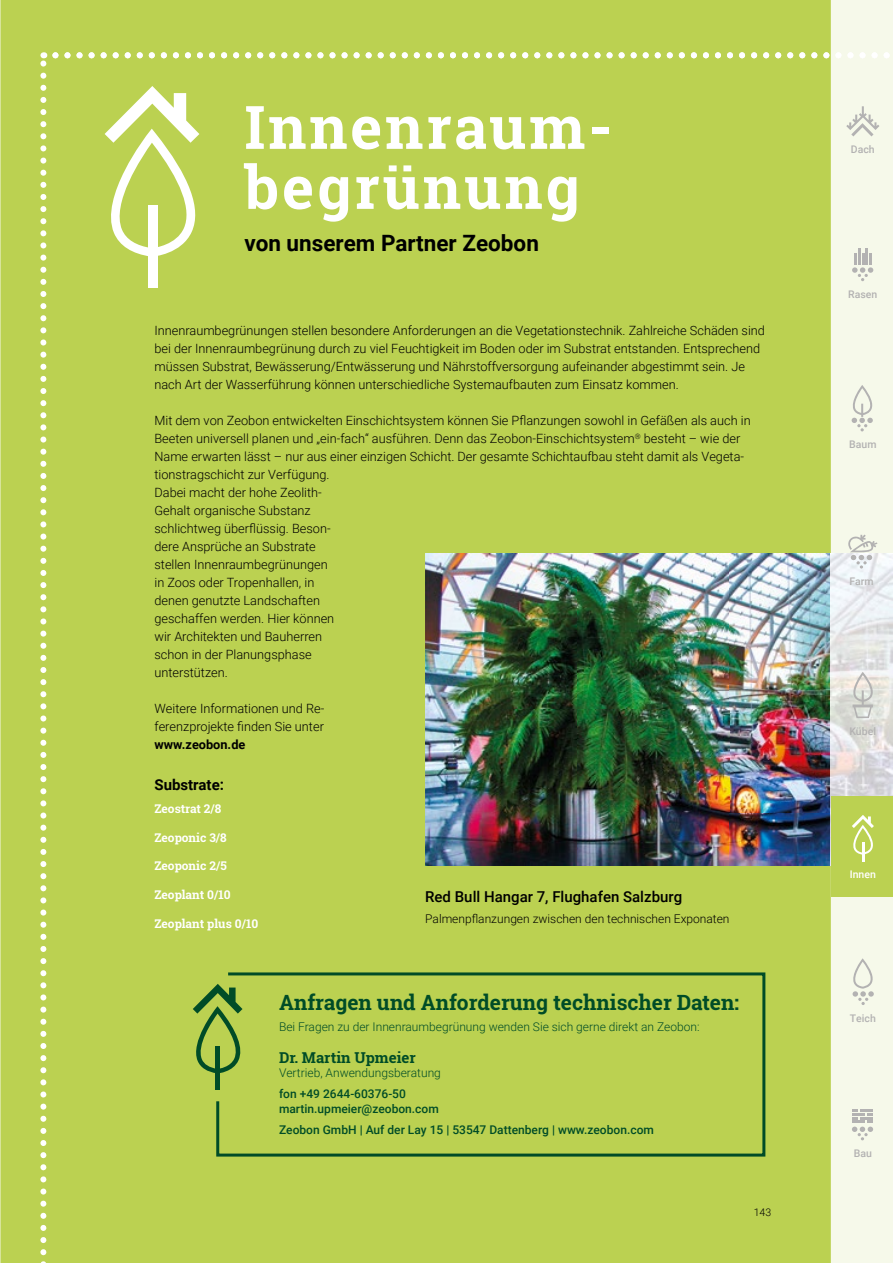
<style>
.page{position:relative;width:893px;height:1263px;background:#fff}
.page>*{position:absolute;margin:0;border:0;box-sizing:border-box;transform-origin:0 0}
.t1{font:700 60px/60px "Roboto Slab";letter-spacing:.05em;color:#fff}
.t2{font:700 22.5px "Roboto";color:#000}
.t3{font:700 21px "Roboto Slab";color:#004c27}
.t4{font:500 15px "Roboto";color:#000}
.t5{font:700 15px "Roboto Slab";color:#004c27}
.t6{font:700 15px "Roboto";color:#000}
.t7{font:300 12.75px/18px "Roboto";color:#000}
.t8{font:700 12.75px "Roboto";color:#000}
.t9{font:500 12px/14.4px "Roboto";color:#004c27}
.t10{font:300 12px "Roboto";color:#004c27}
.t11{font:700 12px "Roboto Slab";color:#fff}
.t12{font:300 12px "Roboto";color:#000}
.t13{font:500 10.5px "Roboto";color:#b3b2b2}
.t14{font:500 10.5px "Roboto";color:#fff}
.t15{font:300 10.5px "Roboto";color:#000}
</style>
<div class="page">
<div style="left:0;top:0;width:831px;height:1263px;background:#bbd151"></div>
<svg style="left:40px;top:52px;width:6px;height:1211px"></svg>
<div style="left:215px;top:971px;width:552px;height:187px;background:#bbd151"></div>
<img style="left:425px;top:554px;width:406px;height:311px">
<svg style="left:831px;top:0;width:62px;height:1263px;background:#f2f4e9"></svg>
<svg style="left:52px;top:52px;width:841px;height:6px"></svg>
<div style="left:831px;top:796px;width:62px;height:101px;background:#bbd151"></div>
<svg style="left:852px;top:248px;width:21px;height:33px"></svg>
<svg style="left:848px;top:534px;width:29px;height:35px"></svg>
<svg style="left:852px;top:815px;width:22px;height:47px"></svg>
<svg style="left:850px;top:958px;width:24px;height:47px"></svg>
<svg style="left:850px;top:672px;width:24px;height:46px"></svg>
<svg style="left:850px;top:385px;width:24px;height:46px"></svg>
<svg style="left:846px;top:106px;width:33px;height:30px"></svg>
<svg style="left:852px;top:1110px;width:21px;height:30px"></svg>
<div style="left:148px;top:205px;width:9px;height:83px;background:#fff"></div>
<svg style="left:99px;top:86px;width:103px;height:171px"></svg>
<hr style="left:216px;top:1046px;width:4px;height:43px;background:#004c27">
<svg style="left:190px;top:984px;width:54px;height:89px;background:#88ac45"></svg>
<h1 class="t1" style="left:244px;top:96px;width:369px">Innenraum&shy;begrünung</h1>
<h2 class="t2" style="left:244px;top:227px;width:296px">von unserem Partner Zeobon</h2>
<p class="t7" style="left:154px;top:321px;width:612px">Innenraumbegrünungen stellen besondere Anforderungen an die Vegetationstechnik. Zahlreiche Schäden sind bei der Innenraumbegrünung durch zu viel Feuchtigkeit im Boden oder im Substrat entstanden. Entsprechend müssen Substrat, Bewässerung/Entwässerung und Nährstoffversorgung aufeinander abgestimmt sein. Je nach Art der Wasserführung können unterschiedliche Systemaufbauten zum Einsatz kommen.</p>
<p class="t7" style="left:154px;top:411px;width:598px">Mit dem von Zeobon entwickelten Einschichtsystem können Sie Pflanzungen sowohl in Gefäßen als auch in Beeten universell planen und „ein-fach“ ausführen. Denn das Zeobon-Einschichtsystem<sup>®</sup> besteht – wie der Name erwarten lässt – nur aus einer einzigen Schicht. Der gesamte Schichtaufbau steht damit als Vegeta&shy;tionstragschicht zur Verfügung.<br>Dabei macht der hohe Zeolith-<br>Gehalt organische Substanz<br>schlichtweg überflüssig. Beson-<br>dere Ansprüche an Substrate<br>stellen Innenraumbegrünungen<br>in Zoos oder Tropenhallen, in<br>denen genutzte Landschaften<br>geschaffen werden. Hier können<br>wir Architekten und Bauherren<br>schon in der Planungsphase<br>unterstützen.</p>
<p class="t7" style="left:154px;top:699px;width:171px">Weitere Informationen und Re&shy;ferenzprojekte finden Sie unter</p>
<p class="t8" style="left:154px;top:735px;width:92px">www.zeobon.de</p>
<p class="t6" style="left:154px;top:774px;width:71px">Substrate:</p>
<p class="t11" style="left:154px;top:800px;width:68px">Zeostrat 2/8</p>
<p class="t11" style="left:154px;top:829px;width:74px">Zeoponic 3/8</p>
<p class="t11" style="left:154px;top:858px;width:74px">Zeoponic 2/5</p>
<p class="t11" style="left:154px;top:887px;width:78px">Zeoplant 0/10</p>
<p class="t11" style="left:154px;top:915px;width:105px">Zeoplant plus 0/10</p>
<p class="t4" style="left:425px;top:886px;width:258px">Red Bull Hangar 7, Flughafen Salzburg</p>
<p class="t12" style="left:425px;top:910px;width:306px">Palmenpflanzungen zwischen den technischen Exponaten</p>
<h3 class="t3" style="left:279px;top:987px;width:461px">Anfragen und Anforderung technischer Daten:</h3>
<p class="t10" style="left:279px;top:1018px;width:422px">Bei Fragen zu der Innenraumbegrünung wenden Sie sich gerne direkt an Zeobon:</p>
<p class="t5" style="left:279px;top:1047px;width:138px">Dr. Martin Upmeier</p>
<p class="t10" style="left:279px;top:1065px;width:163px">Vertrieb, Anwendungsberatung</p>
<p class="t9" style="left:279px;top:1086px;width:161px">fon +49 2644-60376-50 martin.upmeier@zeobon.com</p>
<p class="t9" style="left:279px;top:1122px;width:376px">Zeobon GmbH | Auf der Lay 15 | 53547 Dattenberg | www.zeobon.com</p>
<p class="t15" style="left:754px;top:1205px;width:19px">143</p>
<p class="t13" style="left:851px;top:142px;width:25px">Dach</p>
<p class="t13" style="left:848px;top:286px;width:31px">Rasen</p>
<p class="t13" style="left:849px;top:437px;width:29px">Baum</p>
<p class="t13" style="left:849px;top:574px;width:26px">Farm</p>
<p class="t13" style="left:849px;top:723px;width:28px">Kübel</p>
<p class="t14" style="left:850px;top:867px;width:28px">Innen</p>
<p class="t13" style="left:850px;top:1010px;width:28px">Teich</p>
<p class="t13" style="left:854px;top:1145px;width:20px">Bau</p>
</div>
